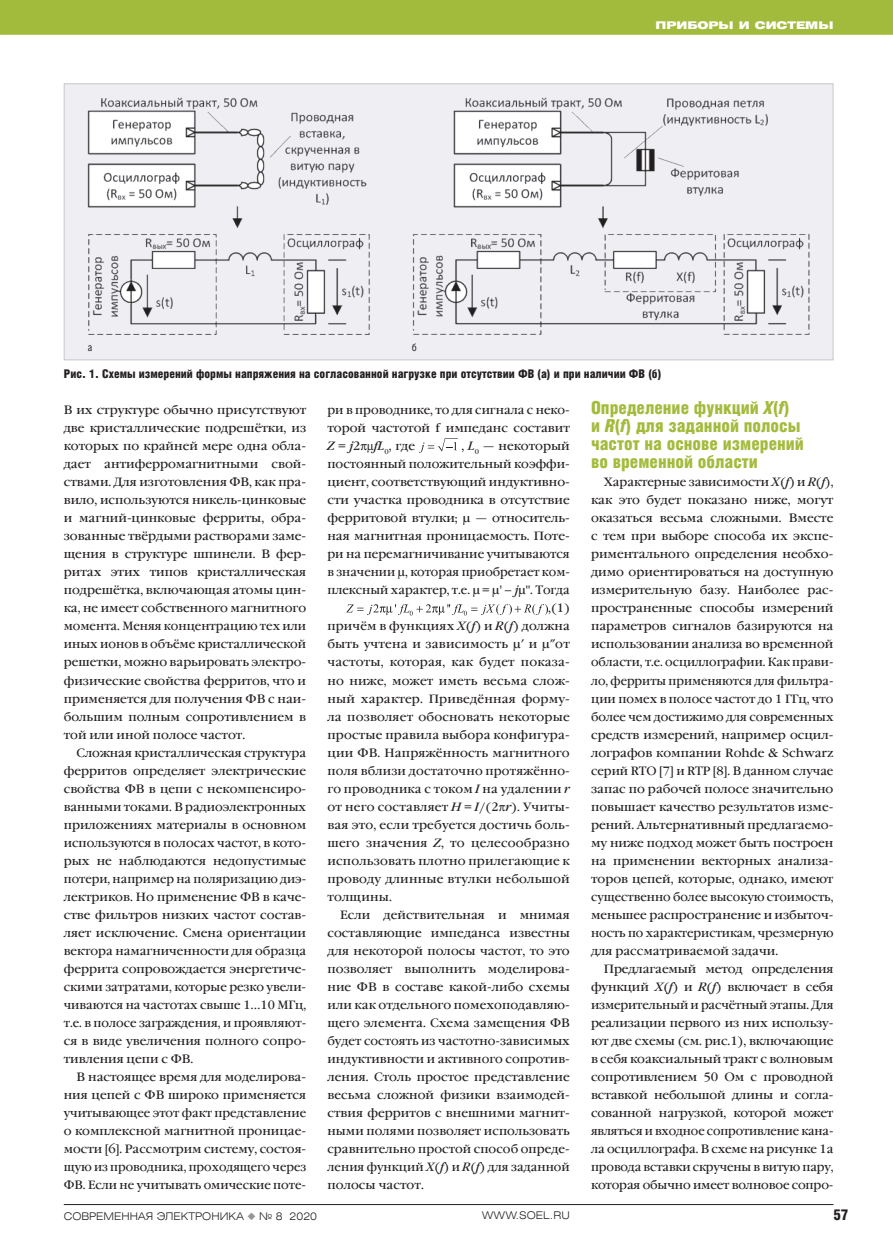
<style>
.page{position:relative;width:893px;height:1251px;background:#fff}
.page>*{position:absolute;margin:0;border:0;box-sizing:border-box;transform-origin:0 0}
.t1{font:18px/18px "Helios Cond Black C";color:#a3bb3c}
.t2{font:15px "Helios Cond Black C";color:#231f20}
.t3{font:12px/18px "Garamond Book C";letter-spacing:.005em;color:#231f20;text-align:justify}
.t4{font:12px "Helios Cond Black C";color:#231f20}
.t5{font:12px "Garamond Book C";letter-spacing:.005em;color:#231f20;scale:.96 1}
.t6{font:12px "Garamond Book C";letter-spacing:.005em;color:#231f20;scale:.95 1}
.t7{font:10.5px "Helios Ext Light C";color:#231f20}
.t8{font:10.5px "Helios Ext Black C";color:#fff}
.t9{font:10.5px "Helios Cond C";color:#231f20}
.s1{font-style:italic}
.s2{color:#939598}
</style>
<div class="page">
<div style="left:0;top:0;width:893px;height:35px;background:#a3bb3c"></div>
<hr style="left:64px;top:1203px;width:769px;height:1px;background:#231f20">
<svg style="left:419px;top:438px;width:39px;height:14px"></svg>
<svg style="left:346px;top:604px;width:202px;height:11px"></svg>
<div style="left:64px;top:84px;width:769px;height:276px;background:#efeff3"></div>
<img style="left:87px;top:97px;width:283px;height:237px">
<img style="left:412px;top:97px;width:398px;height:237px">
<p class="t9" style="left:88px;top:341px;width:6px">а</p>
<p class="t9" style="left:412px;top:341px;width:7px">б</p>
<p class="t8" style="left:655px;top:19px;width:180px">приборы и системы</p>
<p class="t4" style="left:64px;top:367px;width:599px">Рис. 1. Схемы измерений формы напряжения на согласованной нагрузке при отсутствии ФВ (а) и при наличии ФВ (б)</p>
<p class="t3" style="left:64px;top:401px;width:244px">В их структуре обычно присутствуют две кристаллические подрешётки, из которых по крайней мере одна обла&shy;дает антиферромагнитными свой&shy;ствами. Для изготовления ФВ, как пра&shy;вило, используются никель-цинковые и магний-цинковые ферриты, обра&shy;зованные твёрдыми растворами заме&shy;щения в структуре шпинели. В фер&shy;ритах этих типов кристаллическая подрешётка, включающая атомы цин&shy;ка, не имеет собственного магнитного момента. Меняя концентрацию тех или иных ионов в объёме кристаллической решетки, можно варьировать электро&shy;физические свойства ферритов, что и применяется для получения ФВ с наи&shy;большим полным сопротивлением в той или иной полосе частот.</p>
<p class="t3" style="left:64px;top:743px;width:244px;text-indent:13px">Сложная кристаллическая структура ферритов определяет электрические свойства ФВ в цепи с некомпенсиро&shy;ванными токами. В радиоэлектронных приложениях материалы в основном используются в полосах частот, в кото&shy;рых не наблюдаются недопустимые потери, например на поляризацию диэ&shy;лектриков. Но применение ФВ в каче&shy;стве фильтров низких частот состав&shy;ляет исключение. Смена ориентации вектора намагниченности для образца феррита сопровождается энергетиче&shy;скими затратами, которые резко увели&shy;чиваются на частотах свыше 1…10 МГц, т.е. в полосе заграждения, и проявляют&shy;ся в виде увеличения полного сопро&shy;тивления цепи с ФВ.</p>
<p class="t3" style="left:64px;top:1067px;width:244px;text-indent:13px">В настоящее время для моделирова&shy;ния цепей с ФВ широко применяется учитывающее этот факт представление о комплексной магнитной проницае&shy;мости [6]. Рассмотрим систему, состоя&shy;щую из проводника, проходящего через ФВ. Если не учитывать омические поте-</p>
<h1 class="t1" style="left:591px;top:398px;width:214px">Определение функций <span class="s1">X</span>(<span class="s1">f</span>)<br>и <span class="s1">R</span>(<span class="s1">f</span>) для заданной полосы частот на основе измерений во временной области</h1>
<p class="t3" style="left:591px;top:473px;width:244px;text-indent:13px">Характерные зависимости <span class="s1">X</span>(<span class="s1">f</span>) и <span class="s1">R</span>(<span class="s1">f</span>), как это будет показано ниже, могут оказаться весьма сложными. Вместе с тем при выборе способа их экспе&shy;риментального определения необхо&shy;димо ориентироваться на доступную измерительную базу. Наиболее рас&shy;пространенные способы измерений параметров сигналов базируются на использовании анализа во временной области, т.е. осциллографии. Как прави&shy;ло, ферриты применяются для фильтра&shy;ции помех в полосе частот до 1 ГГц, что более чем достижимо для современных средств измерений, например осцил&shy;лографов компании Rohde &amp; Schwarz серий RTO [7] и RTP [8]. В данном случае запас по рабочей полосе значительно повышает качество результатов изме&shy;рений. Альтернативный предлагаемо&shy;му ниже подход может быть построен на применении векторных анализа&shy;торов цепей, которые, однако, имеют существенно более высокую стоимость, меньшее распространение и избыточ&shy;ность по характеристикам, чрезмерную для рассматриваемой задачи.</p>
<p class="t3" style="left:591px;top:959px;width:244px;text-indent:13px">Предлагаемый метод определения функций <span class="s1">X</span>(<span class="s1">f</span>) и <span class="s1">R</span>(<span class="s1">f</span>) включает в себя измерительный и расчётный этапы. Для реализации первого из них использу&shy;ют две схемы (см. рис.1), включающие в себя коаксиальный тракт с волновым сопротивлением 50 Ом с проводной вставкой небольшой длины и согла&shy;сованной нагрузкой, которой может являться и входное сопротивление кана&shy;ла осциллографа. В схеме на рисунке 1а провода вставки скручены в витую пару, которая обычно имеет волновое сопро-</p>
<p class="t3" style="left:327px;top:401px;width:244px">ри в проводнике, то для сигнала с неко&shy;торой частотой f импеданс составит <span class="s1">Z</span> = <span class="s1">j</span>2 <span class="s1">fL</span><sub>0</sub>, где</p>
<p class="t3" style="left:462px;top:437px;width:110px">, <span class="s1">L</span><sub>0</sub> — некоторый</p>
<p class="t3" style="left:327px;top:455px;width:244px">постоянный положительный коэффи-</p>
<p class="t3" style="left:327px;top:473px;width:244px">циент, соответствующий индуктивно-</p>
<p class="t3" style="left:327px;top:491px;width:244px">сти участка проводника в отсутствие</p>
<p class="t3" style="left:327px;top:509px;width:244px">ферритовой втулки; µ — относитель-</p>
<p class="t3" style="left:327px;top:527px;width:244px">ная магнитная проницаемость. Поте-</p>
<p class="t3" style="left:327px;top:545px;width:244px">ри на перемагничивание учитываются</p>
<p class="t6" style="left:327px;top:565px;width:257px">в значении µ, которая приобретает ком-</p>
<p class="t5" style="left:327px;top:583px;width:254px">плексный характер, т.е. µ = µ' – <span class="s1">j</span>µ''. Тогда</p>
<p class="t3" style="left:548px;top:599px;width:23px">,(1)</p>
<p class="t3" style="left:327px;top:617px;width:244px">причём в функциях <span class="s1">X</span>(<span class="s1">f</span>) и <span class="s1">R</span>(<span class="s1">f</span>) должна</p>
<p class="t3" style="left:327px;top:635px;width:244px">быть учтена и зависимость µ и µ от</p>
<p class="t3" style="left:327px;top:653px;width:244px">частоты, которая, как будет показа-</p>
<p class="t3" style="left:327px;top:671px;width:244px">но ниже, может иметь весьма слож-</p>
<p class="t3" style="left:327px;top:689px;width:244px">ный характер. Приведённая форму-</p>
<p class="t3" style="left:327px;top:707px;width:244px">ла позволяет обосновать некоторые</p>
<p class="t3" style="left:327px;top:725px;width:244px">простые правила выбора конфигура-</p>
<p class="t3" style="left:327px;top:743px;width:244px">ции ФВ. Напряжённость магнитного</p>
<p class="t3" style="left:327px;top:761px;width:244px">поля вблизи достаточно протяжённо-</p>
<p class="t3" style="left:327px;top:779px;width:244px">го проводника с током <span class="s1">I</span> на удалении <span class="s1">r</span></p>
<p class="t3" style="left:327px;top:797px;width:244px">от него составляет <span class="s1">H</span> = <span class="s1">I</span>/(2 <span class="s1">r</span>). Учиты-</p>
<p class="t3" style="left:327px;top:815px;width:244px">вая это, если требуется достичь боль-</p>
<p class="t3" style="left:327px;top:833px;width:244px">шего значения <span class="s1">Z</span>, то целесообразно</p>
<p class="t3" style="left:327px;top:851px;width:244px">использовать плотно прилегающие к</p>
<p class="t3" style="left:327px;top:869px;width:244px">проводу длинные втулки небольшой</p>
<p class="t3" style="left:327px;top:887px;width:66px">толщины.</p>
<p class="t3" style="left:340px;top:905px;width:231px">Если действительная и мнимая</p>
<p class="t3" style="left:327px;top:923px;width:244px">составляющие импеданса известны</p>
<p class="t3" style="left:327px;top:941px;width:244px">для некоторой полосы частот, то это</p>
<p class="t3" style="left:327px;top:959px;width:244px">позволяет выполнить моделирова-</p>
<p class="t3" style="left:327px;top:977px;width:244px">ние ФВ в составе какой-либо схемы</p>
<p class="t3" style="left:327px;top:995px;width:244px">или как отдельного помехоподавляю-</p>
<p class="t3" style="left:327px;top:1013px;width:244px">щего элемента. Схема замещения ФВ</p>
<p class="t3" style="left:327px;top:1031px;width:244px">будет состоять из частотно-зависимых</p>
<p class="t3" style="left:327px;top:1049px;width:244px">индуктивности и активного сопротив-</p>
<p class="t3" style="left:327px;top:1067px;width:244px">ления. Столь простое представление</p>
<p class="t3" style="left:327px;top:1085px;width:244px">весьма сложной физики взаимодей-</p>
<p class="t3" style="left:327px;top:1103px;width:244px">ствия ферритов с внешними магнит-</p>
<p class="t3" style="left:327px;top:1121px;width:244px">ными полями позволяет использовать</p>
<p class="t3" style="left:327px;top:1139px;width:244px">сравнительно простой способ опреде-</p>
<p class="t5" style="left:327px;top:1159px;width:254px">ления функций <span class="s1">X</span>(<span class="s1">f</span>) и <span class="s1">R</span>(<span class="s1">f</span>) для заданной</p>
<p class="t3" style="left:327px;top:1175px;width:98px">полосы частот.</p>
<p class="t7" style="left:64px;top:1208px;width:255px">СОВРЕМЕННАЯ ЭЛЕКТРОНИКА <span class="s2">◆</span> № 8 2020</p>
<p class="t7" style="left:482px;top:1208px;width:89px">WWW.SOEL.RU</p>
<p class="t2" style="left:833px;top:1205px;width:17px">57</p>
</div>
